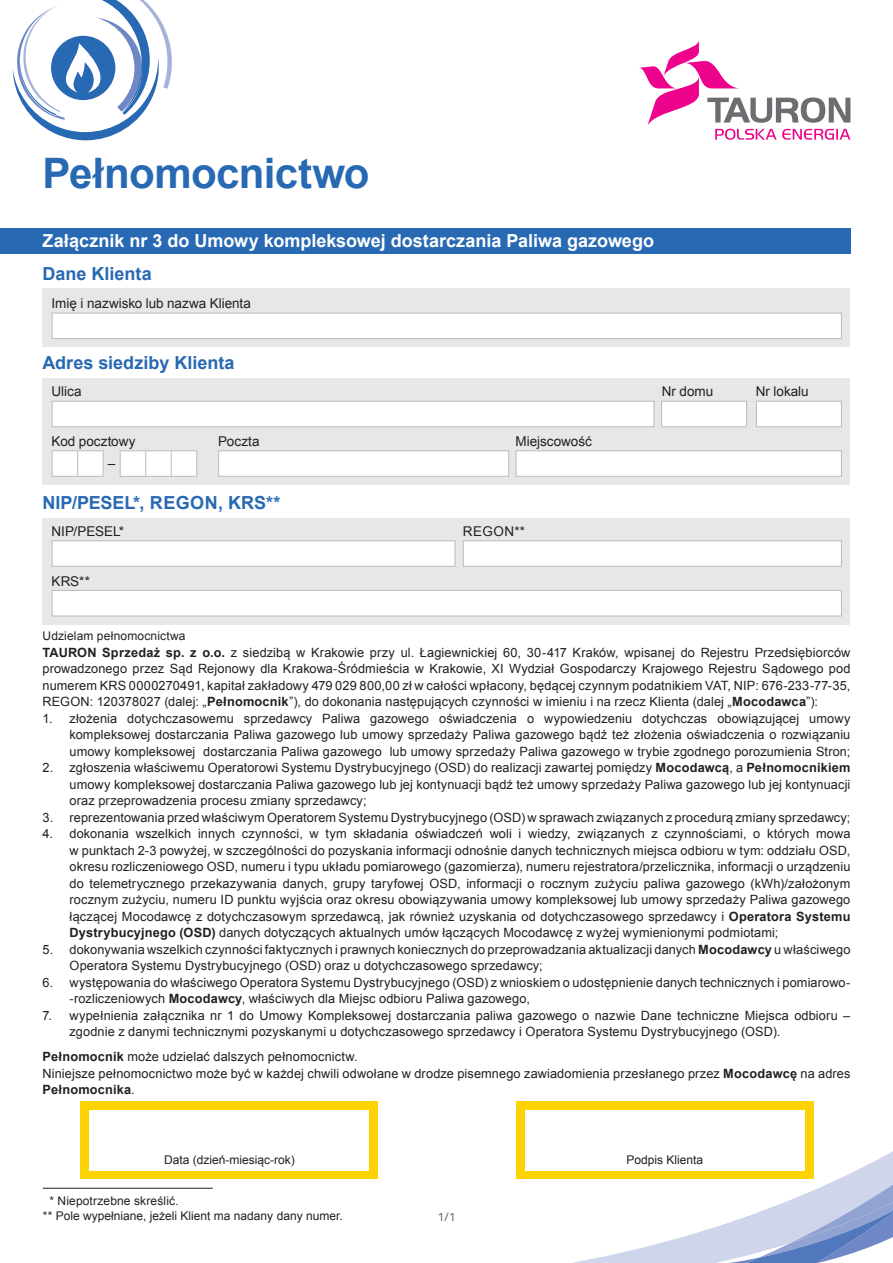
<style>
.page{position:relative;width:893px;height:1263px;background:#fff}
.page>*{position:absolute;margin:0;border:0;box-sizing:border-box;transform-origin:0 0}
.t1{font:700 42px "Arial";letter-spacing:-.015em;color:#2869b3}
.t2{font:700 18px "Arial";color:#fff}
.t3{font:700 18px "Arial";color:#2869b3}
.t4{font:13.5px/22.5px "Arial";color:#231f20}
.t5{font:12.75px/16.5px "Arial";letter-spacing:.01em;color:#231f20;text-align:justify}
.t6{font:12px/15px "Arial";color:#231f20}
.t7{font:12px "Titillium";color:#57585a}
.s1{font-weight:700}
</style>
<div class="page">
<svg style="left:12px;top:0;width:160px;height:140px"></svg>
<svg style="left:572px;top:1247px;width:73px;height:16px"></svg>
<svg style="left:645px;top:1101px;width:248px;height:162px"></svg>
<svg style="left:639px;top:40px;width:211px;height:100px"></svg>
<hr style="left:43px;top:1188px;width:170px;height:1px;background:#231f20">
<div style="left:0;top:228px;width:850px;height:25px;background:#2869b3"></div>
<div style="left:43px;top:288px;width:807px;height:58px;background:#e6e7e9"></div>
<div style="left:43px;top:379px;width:807px;height:106px;background:#e6e7e9"></div>
<div style="left:43px;top:518px;width:807px;height:106px;background:#e6e7e9"></div>
<div style="left:52px;top:313px;width:789px;height:26px;background:#fff"></div>
<div style="left:52px;top:313px;width:790px;height:26px;border:1px solid #bcbdc0"></div>
<div style="left:52px;top:401px;width:602px;height:26px;background:#fff"></div>
<div style="left:52px;top:401px;width:602px;height:26px;border:1px solid #bcbdc0"></div>
<div style="left:52px;top:590px;width:789px;height:26px;background:#fff"></div>
<div style="left:52px;top:590px;width:790px;height:26px;border:1px solid #bcbdc0"></div>
<div style="left:52px;top:541px;width:403px;height:25px;background:#fff"></div>
<div style="left:52px;top:540px;width:403px;height:27px;border:1px solid #bcbdc0"></div>
<div style="left:463px;top:541px;width:378px;height:25px;background:#fff"></div>
<div style="left:463px;top:540px;width:379px;height:27px;border:1px solid #bcbdc0"></div>
<div style="left:662px;top:401px;width:85px;height:26px;background:#fff"></div>
<div style="left:661px;top:401px;width:86px;height:26px;border:1px solid #bcbdc0"></div>
<div style="left:756px;top:401px;width:85px;height:26px;background:#fff"></div>
<div style="left:756px;top:401px;width:86px;height:26px;border:1px solid #bcbdc0"></div>
<div style="left:219px;top:451px;width:290px;height:25px;background:#fff"></div>
<div style="left:218px;top:450px;width:291px;height:27px;border:1px solid #bcbdc0"></div>
<div style="left:516px;top:451px;width:325px;height:25px;background:#fff"></div>
<div style="left:515px;top:450px;width:327px;height:27px;border:1px solid #bcbdc0"></div>
<svg style="left:52px;top:450px;width:145px;height:26px"></svg>
<hr style="left:52px;top:476px;width:52px;height:1px;background:#bcbdc0">
<hr style="left:120px;top:476px;width:77px;height:1px;background:#bcbdc0">
<div style="left:516px;top:1101px;width:297px;height:78px;background:#fed304"></div>
<div style="left:525px;top:1110px;width:280px;height:60px;background:#fff"></div>
<div style="left:81px;top:1101px;width:297px;height:78px;background:#fed304"></div>
<div style="left:89px;top:1110px;width:280px;height:60px;background:#fff"></div>
<h1 class="t1" style="left:43px;top:150px;width:329px">Pełnomocnictwo</h1>
<h2 class="t2" style="left:43px;top:231px;width:613px">Załącznik nr 3 do Umowy kompleksowej dostarczania Paliwa gazowego</h2>
<h2 class="t3" style="left:43px;top:264px;width:111px">Dane Klienta</h2>
<p class="t4" style="left:52px;top:292px;width:201px">Imię i nazwisko lub nazwa Klienta</p>
<h2 class="t3" style="left:43px;top:352px;width:194px">Adres siedziby Klienta</h2>
<p class="t4" style="left:52px;top:380px;width:32px">Ulica</p>
<p class="t4" style="left:108px;top:430px;width:29px;text-indent:-56px">Kod pocztowy –</p>
<p class="t4" style="left:218px;top:430px;width:43px">Poczta</p>
<p class="t4" style="left:515px;top:430px;width:78px">Miejscowość</p>
<h2 class="t3" style="left:43px;top:493px;width:239px">NIP/PESEL*, REGON, KRS**</h2>
<p class="t4" style="left:52px;top:520px;width:74px">NIP/PESEL*</p>
<p class="t4" style="left:52px;top:570px;width:40px">KRS**</p>
<p class="t4" style="left:463px;top:520px;width:64px">REGON**</p>
<p class="t4" style="left:662px;top:380px;width:53px">Nr domu</p>
<p class="t4" style="left:756px;top:380px;width:54px">Nr lokalu</p>
<p class="t6" style="left:43px;top:628px;width:145px">Udzielam pełnomocnictwa</p>
<p class="t5" style="left:43px;top:644px;width:809px"><span class="s1">TAURON Sprzedaż sp. z o.o.</span> z siedzibą w Krakowie przy ul. Łagiewnickiej 60, 30-417 Kraków, wpisanej do Rejestru Przedsiębiorców prowadzonego przez Sąd Rejonowy dla Krakowa-Śródmieścia w Krakowie, XI Wydział Gospodarczy Krajowego Rejestru Sądowego pod numerem KRS 0000270491, kapitał zakładowy 479 029 800,00 zł w całości wpłacony, będącej czynnym podatnikiem VAT, NIP: 676-233-77-35, REGON: 120378027 (dalej: „<span class="s1">Pełnomocnik</span>”), do dokonania następujących czynności w imieniu i na rzecz Klienta (dalej „<span class="s1">Mocodawca</span>”):</p>
<p class="t5" style="left:70px;top:710px;width:782px;text-indent:-27px">1. złożenia dotychczasowemu sprzedawcy Paliwa gazowego oświadczenia o wypowiedzeniu dotychczas obowiązującej umowy kompleksowej dostarczania Paliwa gazowego lub umowy sprzedaży Paliwa gazowego bądź też złożenia oświadczenia o rozwiązaniu umowy kompleksowej dostarczania Paliwa gazowego lub umowy sprzedaży Paliwa gazowego w trybie zgodnego porozumienia Stron;</p>
<p class="t5" style="left:70px;top:759px;width:782px;text-indent:-27px">2. zgłoszenia właściwemu Operatorowi Systemu Dystrybucyjnego (OSD) do realizacji zawartej pomiędzy <span class="s1">Mocodawcą</span>, a <span class="s1">Pełnomocnikiem </span>umowy kompleksowej dostarczania Paliwa gazowego lub jej kontynuacji bądź też umowy sprzedaży Paliwa gazowego lub jej kontynuacji oraz przeprowadzenia procesu zmiany sprzedawcy;</p>
<p class="t5" style="left:43px;top:809px;width:809px">3. reprezentowania przed właściwym Operatorem Systemu Dystrybucyjnego (OSD) w sprawach związanych z procedurą zmiany sprzedawcy;</p>
<p class="t5" style="left:70px;top:825px;width:782px;text-indent:-27px">4. dokonania wszelkich innych czynności, w tym składania oświadczeń woli i wiedzy, związanych z czynnościami, o których mowa w punktach 2-3 powyżej, w szczególności do pozyskania informacji odnośnie danych technicznych miejsca odbioru w tym: oddziału OSD, okresu rozliczeniowego OSD, numeru i typu układu pomiarowego (gazomierza), numeru rejestratora/przelicznika, informacji o urządzeniu do telemetrycznego przekazywania danych, grupy taryfowej OSD, informacji o rocznym zużyciu paliwa gazowego (kWh)/założonym rocznym zużyciu, numeru ID punktu wyjścia oraz okresu obowiązywania umowy kompleksowej lub umowy sprzedaży Paliwa gazowego łączącej Mocodawcę z dotychczasowym sprzedawcą, jak również uzyskania od dotychczasowego sprzedawcy i <span class="s1">Operatora Systemu Dystrybucyjnego (OSD)</span> danych dotyczących aktualnych umów łączących Mocodawcę z wyżej wymienionymi podmiotami;</p>
<p class="t5" style="left:70px;top:941px;width:782px;text-indent:-27px">5. dokonywania wszelkich czynności faktycznych i prawnych koniecznych do przeprowadzania aktualizacji danych <span class="s1">Mocodawcy</span> u właściwego<br>Operatora Systemu Dystrybucyjnego (OSD) oraz u dotychczasowego sprzedawcy;</p>
<p class="t5" style="left:70px;top:974px;width:782px;text-indent:-27px">6. występowania do właściwego Operatora Systemu Dystrybucyjnego (OSD) z wnioskiem o udostępnienie danych technicznych i pomiarowo--rozliczeniowych <span class="s1">Mocodawcy</span>, właściwych dla Miejsc odbioru Paliwa gazowego,</p>
<p class="t5" style="left:70px;top:1007px;width:782px;text-indent:-27px">7. wypełnienia załącznika nr 1 do Umowy Kompleksowej dostarczania paliwa gazowego o nazwie Dane techniczne Miejsca odbioru – zgodnie z danymi technicznymi pozyskanymi u dotychczasowego sprzedawcy i Operatora Systemu Dystrybucyjnego (OSD).</p>
<p class="t5" style="left:43px;top:1048px;width:809px;text-align:left"><span class="s1">Pełnomocnik</span> może udzielać dalszych pełnomocnictw.<br>Niniejsze pełnomocnictwo może być w każdej chwili odwołane w drodze pisemnego zawiadomienia przesłanego przez <span class="s1">Mocodawcę</span> na adres<br><span class="s1">Pełnomocnika</span>.</p>
<p class="t6" style="left:164px;top:1152px;width:132px">Data (dzień-miesiąc-rok)</p>
<p class="t6" style="left:626px;top:1152px;width:78px">Podpis Klienta</p>
<p class="t6" style="left:43px;top:1194px;width:301px;text-indent:7px">* Niepotrzebne skreślić.<br>** Pole wypełniane, jeżeli Klient ma nadany dany numer.</p>
<p class="t7" style="left:438px;top:1212px;width:19px">1/1</p>
</div>
